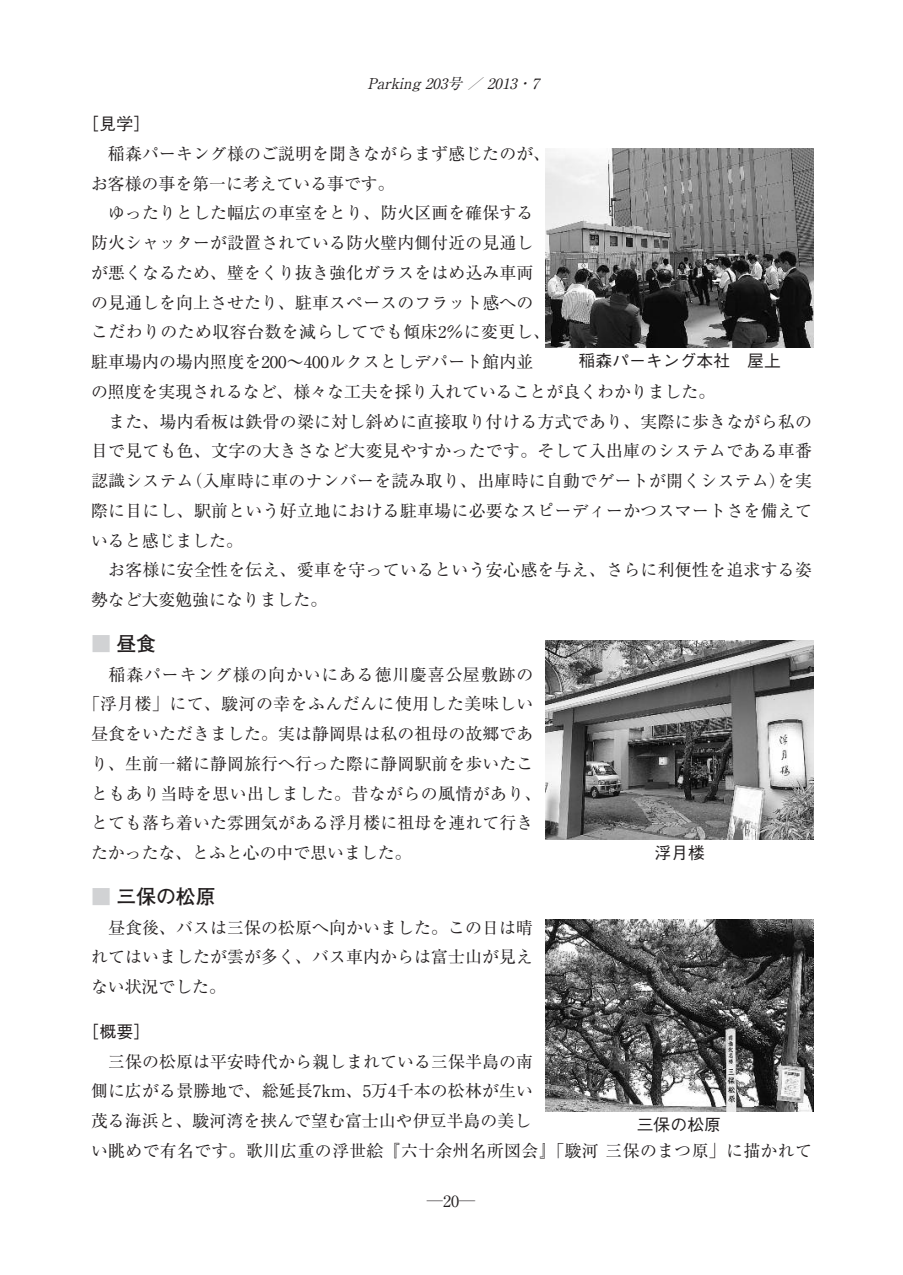
<style>
.page{position:relative;width:903px;height:1275px;background:#fff}
.page>*{position:absolute;margin:0;border:0;box-sizing:border-box;transform-origin:0 0}
.t1{font:700 19.78px "Futo Go B101";color:#231f20}
.t2{font:16.8px/29.8px "Ryumin";letter-spacing:.01em;color:#231f20}
.t3{font:16.8px "Ryumin";letter-spacing:.03em;color:#231f20}
.t4{font:500 16.8px "Gothic BBB";color:#231f20}
.t5{font:16.8px "Ryumin";letter-spacing:.05em;color:#231f20}
.t6{font:16.1px "Ryumin";color:#231f20}
.t7{font:italic 14.88px "Ryumin";color:#231f20}
.s1{font-family:"Hira Min Pro W3"}
.s2{color:#d1d2d4}
</style>
<div class="page">
<img style="left:546px;top:149px;width:268px;height:198px">
<img style="left:546px;top:641px;width:268px;height:198px">
<img style="left:545px;top:920px;width:268px;height:191px">
<p class="t7" style="left:367px;top:75px;width:177px">Parking 203号／ 2013・7</p>
<p class="t4" style="left:83px;top:114px;width:69px">［見学］</p>
<p class="t2" style="left:91px;top:138px;width:461px;text-indent:17px">稲森パーキング様のご説明を聞きながらまず感じたのが、お客様の事を第一に考えている事です。</p>
<p class="t2" style="left:108px;top:198px;width:427px">ゆったりとした幅広の車室をとり、防火区画を確保する</p>
<p class="t2" style="left:91px;top:228px;width:444px">防火シャッターが設置されている防火壁内側付近の見通し</p>
<p class="t2" style="left:91px;top:257px;width:444px">が悪くなるため、壁をくり抜き強化ガラスをはめ込み車両</p>
<p class="t2" style="left:91px;top:287px;width:444px">の見通しを向上させたり、駐車スペースのフラット感への</p>
<p class="t3" style="left:91px;top:322px;width:461px">こだわりのため収容台数を減らしてでも傾床2％に変更し、</p>
<p class="t2" style="left:91px;top:347px;width:444px">駐車場内の場内照度を200<span class="s1">～</span>400ルクスとしデパート館内並</p>
<p class="t2" style="left:91px;top:376px;width:626px">の照度を実現されるなど、様々な工夫を採り入れていることが良くわかりました。</p>
<p class="t2" style="left:108px;top:406px;width:705px">また、場内看板は鉄骨の梁に対し斜めに直接取り付ける方式であり、実際に歩きながら私の</p>
<p class="t2" style="left:91px;top:436px;width:722px">目で見ても色、文字の大きさなど大変見やすかったです。そして入出庫のシステムである車番</p>
<p class="t2" style="left:91px;top:466px;width:722px">認識システム（入庫時に車のナンバーを読み取り、出庫時に自動でゲートが開くシステム）を実</p>
<p class="t2" style="left:91px;top:495px;width:722px">際に目にし、駅前という好立地における駐車場に必要なスピーディーかつスマートさを備えて</p>
<p class="t2" style="left:91px;top:525px;width:153px">いると感じました。</p>
<p class="t2" style="left:108px;top:555px;width:705px">お客様に安全性を伝え、愛車を守っているという安心感を与え、さらに利便性を追求する姿</p>
<p class="t2" style="left:91px;top:585px;width:238px">勢など大変勉強になりました。</p>
<p class="t1" style="left:91px;top:632px;width:67px"><span class="s2">■</span> 昼食</p>
<p class="t5" style="left:109px;top:664px;width:426px">稲森パーキング様の向かいにある徳川慶喜公屋敷跡の</p>
<p class="t3" style="left:83px;top:694px;width:452px">「浮月楼」にて、駿河の幸をふんだんに使用した美味しい</p>
<p class="t2" style="left:91px;top:719px;width:444px">昼食をいただきました。実は静岡県は私の祖母の故郷であ</p>
<p class="t2" style="left:91px;top:748px;width:444px">り、生前一緒に静岡旅行へ行った際に静岡駅前を歩いたこ</p>
<p class="t3" style="left:91px;top:783px;width:452px">ともあり当時を思い出しました。昔ながらの風情があり、</p>
<p class="t2" style="left:91px;top:808px;width:444px">とても落ち着いた雰囲気がある浮月楼に祖母を連れて行き</p>
<p class="t2" style="left:91px;top:838px;width:322px">たかったな、とふと心の中で思いました。</p>
<p class="t1" style="left:91px;top:885px;width:126px"><span class="s2">■</span> 三保の松原</p>
<p class="t2" style="left:91px;top:912px;width:443px;text-align:justify;text-indent:17px">昼食後、バスは三保の松原へ向かいました。この日は晴れてはいましたが雲が多く、バス車内からは富士山が見えない状況でした。</p>
<p class="t4" style="left:83px;top:1022px;width:69px">［概要］</p>
<p class="t2" style="left:91px;top:1046px;width:722px;text-indent:17px">三保の松原は平安時代から親しまれている三保半島の南<br>側に広がる景勝地で、総延長7km、5万4千本の松林が生い<br>茂る海浜と、駿河湾を挟んで望む富士山や伊豆半島の美し<br>い眺めで有名です。歌川広重の浮世絵『六十余州名所図会』「駿河三保のまつ原」に描かれて</p>
<p class="t6" style="left:427px;top:1191px;width:50px">—20—</p>
<p class="t4" style="left:578px;top:351px;width:204px">稲森パーキング本社 屋上</p>
<p class="t4" style="left:654px;top:843px;width:52px">浮月楼</p>
<p class="t4" style="left:637px;top:1115px;width:86px">三保の松原</p>
</div>
